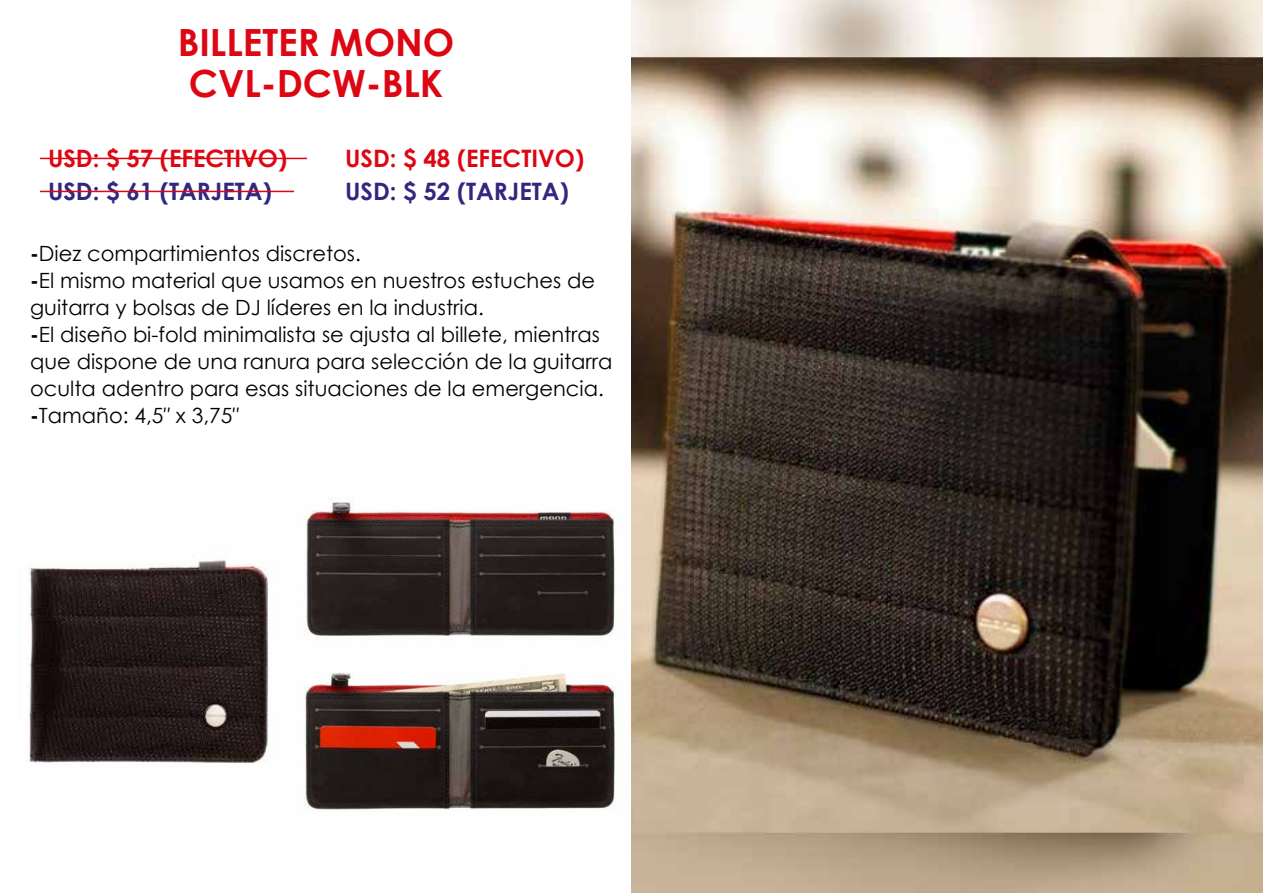
<style>
.page{position:relative;width:1263px;height:893px;background:#fff}
.page>*{position:absolute;margin:0;border:0;box-sizing:border-box;transform-origin:0 0}
.t1{font:700 37.5px/40.5px "Century Gothic";color:#dd0613;text-align:center}
.t2{font:700 24px "Century Gothic";color:#dd0613}
.t3{font:700 24px "Century Gothic";color:#312780}
.t4{font:21px/27px "Century Gothic";color:#000}
.s1{font-weight:700}
</style>
<div class="page">
<img style="left:303px;top:460px;width:329px;height:390px">
<img style="left:29px;top:560px;width:244px;height:203px">
<hr style="left:40px;top:158px;width:267px;height:1px;background:#dd0613">
<hr style="left:40px;top:191px;width:254px;height:1px;background:#dd0613">
<img style="left:632px;top:0;width:631px;height:893px">
<h1 class="t1" style="left:178px;top:21px;width:278px">BILLETER MONO<br>CVL-DCW-BLK</h1>
<p class="t2" style="left:48px;top:140px;width:241px">USD: $ 57 (EFECTIVO)</p>
<p class="t3" style="left:48px;top:173px;width:225px">USD: $ 61 (TARJETA)</p>
<p class="t2" style="left:345px;top:140px;width:241px">USD: $ 48 (EFECTIVO)</p>
<p class="t3" style="left:345px;top:173px;width:225px">USD: $ 52 (TARJETA)</p>
<p class="t4" style="left:30px;top:240px;width:584px"><span class="s1">-</span>Diez compartimientos discretos.<br><span class="s1">-</span>El mismo material que usamos en nuestros estuches de guitarra y bolsas de DJ líderes en la industria.<br><span class="s1">-</span>El diseño bi-fold minimalista se ajusta al billete, mientras que dispone de una ranura para selección de la guitarra oculta adentro para esas situaciones de la emergencia. <span class="s1">-</span>Tamaño: 4,5″ x 3,75″</p>
</div>
